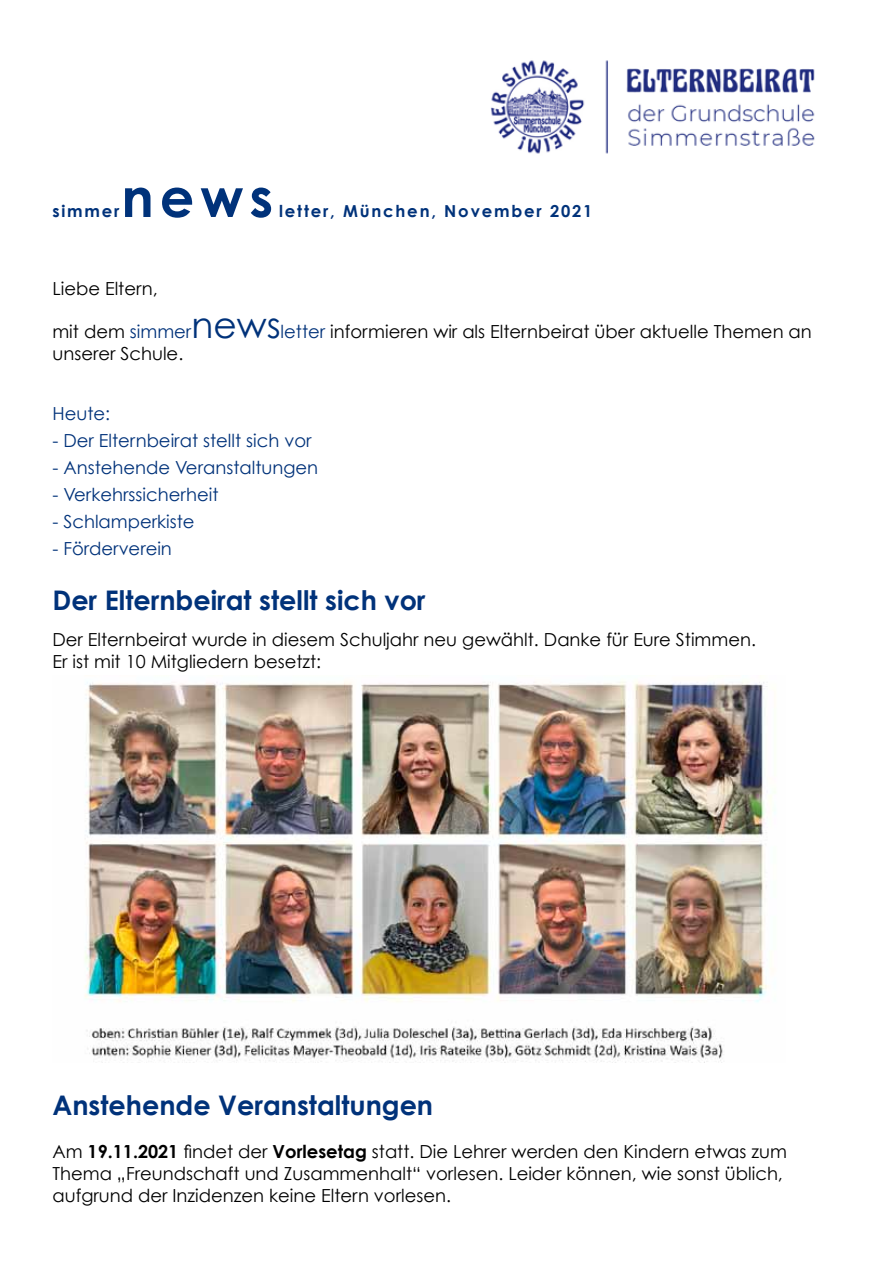
<style>
.page{position:relative;width:893px;height:1263px;background:#fff}
.page>*{position:absolute;margin:0;border:0;box-sizing:border-box;transform-origin:0 0}
.t1{font:700 54px "Century Gothic";color:#00327a}
.t2{font:700 27px "Century Gothic";color:#00327a}
.t3{font:18px/21.6px "Century Gothic";color:#000}
.t4{font:18px "Century Gothic";color:#00327a}
.t5{font:700 16.5px "Century Gothic";letter-spacing:.11em;color:#00327a}
.s1{color:#00327a}
.s2{font-size:36px;color:#00327a}
.s3{font-weight:700}
</style>
<div class="page">
<img style="left:490px;top:60px;width:325px;height:94px">
<img style="left:85px;top:681px;width:691px;height:381px">
<h1 class="t1" style="left:121px;top:163px;width:153px">news</h1>
<p class="t5" style="left:52px;top:201px;width:69px">simmer</p>
<p class="t5" style="left:279px;top:201px;width:315px">letter, München, November 2021</p>
<p class="t3" style="left:52px;top:277px;width:107px">Liebe Eltern,</p>
<p class="t3" style="left:52px;top:320px;width:761px">mit dem <span class="s1">simmer</span><span class="s2">news</span><span class="s1">letter</span> informieren wir als Elternbeirat über aktuelle Themen an unserer Schule.</p>
<p class="t4" style="left:52px;top:402px;width:59px">Heute:</p>
<p class="t4" style="left:52px;top:429px;width:261px">- Der Elternbeirat stellt sich vor</p>
<p class="t4" style="left:52px;top:456px;width:267px">- Anstehende Veranstaltungen</p>
<p class="t4" style="left:52px;top:483px;width:168px">- Verkehrssicherheit</p>
<p class="t4" style="left:52px;top:510px;width:144px">- Schlamperkiste</p>
<p class="t4" style="left:52px;top:537px;width:121px">- Förderverein</p>
<h2 class="t2" style="left:52px;top:583px;width:375px">Der Elternbeirat stellt sich vor</h2>
<p class="t3" style="left:52px;top:629px;width:705px">Der Elternbeirat wurde in diesem Schuljahr neu gewählt. Danke für Eure Stimmen.<br>Er ist mit 10 Mitgliedern besetzt:</p>
<h2 class="t2" style="left:52px;top:1088px;width:382px">Anstehende Veranstaltungen</h2>
<p class="t3" style="left:52px;top:1141px;width:736px">Am <span class="s3">19.11.2021</span> findet der <span class="s3">Vorlesetag</span> statt. Die Lehrer werden den Kindern etwas zum<br>Thema „Freundschaft und Zusammenhalt“ vorlesen. Leider können, wie sonst üblich, aufgrund der Inzidenzen keine Eltern vorlesen.</p>
</div>
